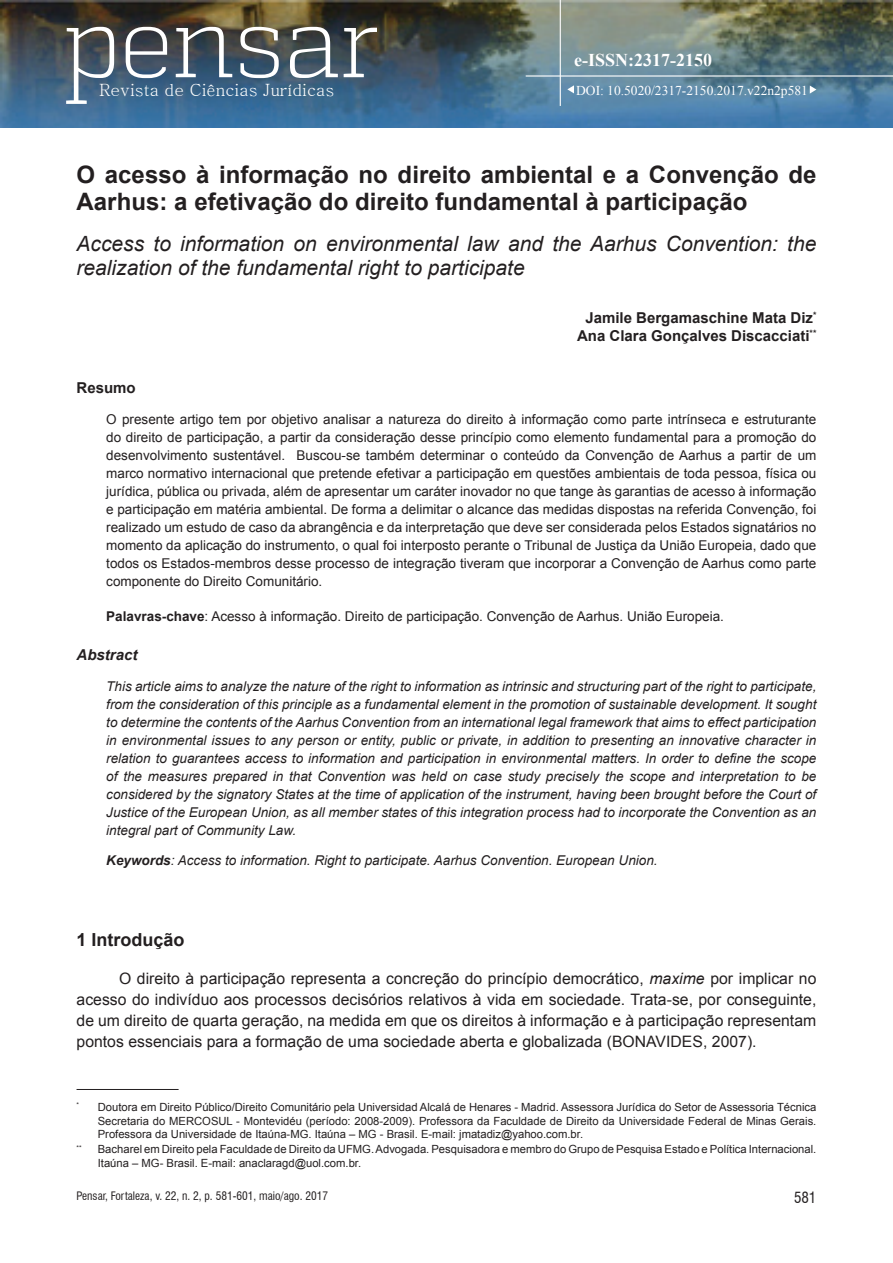
<style>
.page{position:relative;width:893px;height:1263px;background:#fff}
.page>*{position:absolute;margin:0;border:0;box-sizing:border-box;transform-origin:0 0}
.t1{font:700 24px/27px "Arial";color:#231f20}
.t2{font:italic 21px/24px "Arial";color:#231f20}
.t3{font:700 18px "Times New Roman";color:#fff}
.t4{font:700 18px "Arial";color:#231f20}
.t5{font:16.95px "Batang";color:#fff}
.t6{font:15.75px/21px "Arial";color:#231f20;text-align:justify}
.t7{font:700 15px/18px "Arial";color:#231f20;text-align:center}
.t8{font:italic 700 15px "Arial";color:#231f20}
.t9{font:condensed 15px "Swiss 721 BT";color:#231f20}
.t10{font:13.5px/18px "Arial";color:#231f20;text-align:justify}
.t11{font:italic 13.5px/18px "Arial";color:#231f20;text-align:justify}
.t12{font:13.5px "Times New Roman";color:#fff}
.t13{font:condensed 11.4px "Swiss 721 BT";color:#231f20}
.t14{font:11.25px/13.5px "Arial";color:#231f20;text-align:justify}
.t15{font:6.6px "Arial";color:#231f20}
.s1{font-weight:700}
.s2{font-style:italic}
</style>
<div class="page">
<img style="left:0;top:0;width:893px;height:127px">
<svg style="left:567px;top:85px;width:7px;height:8px"></svg>
<svg style="left:810px;top:86px;width:6px;height:8px"></svg>
<hr style="left:560px;top:0;width:1px;height:106px;background:#fff">
<hr style="left:526px;top:75px;width:367px;height:2px;background:#fff">
<svg style="left:66px;top:27px;width:311px;height:77px;background:#5c6f7f"></svg>
<hr style="left:77px;top:1089px;width:102px;height:1px;background:#231f20">
<h3 class="t3" style="left:574px;top:47px;width:139px">e-ISSN:2317-2150</h3>
<p class="t5" style="left:99px;top:81px;width:236px">Revista de Ciências Jurídicas</p>
<p class="t12" style="left:576px;top:81px;width:233px">DOI: 10.5020/2317-2150.2017.v22n2p581</p>
<h1 class="t1" style="left:77px;top:162px;width:741px">O acesso à informação no direito ambiental e a Convenção de<br>Aarhus: a efetivação do direito fundamental à participação</h1>
<h2 class="t2" style="left:77px;top:232px;width:741px">Access to information on environmental law and the Aarhus Convention: the realization of the fundamental right to participate</h2>
<p class="t7" style="left:577px;top:309px;width:241px">Jamile Bergamaschine Mata Diz<sup>*<br></sup>Ana Clara Gonçalves Discacciati<sup>**</sup></p>
<p class="t7" style="left:77px;top:379px;width:61px">Resumo</p>
<p class="t10" style="left:106px;top:410px;width:712px">O presente artigo tem por objetivo analisar a natureza do direito à informação como parte intrínseca e estruturante do direito de participação, a partir da consideração desse princípio como elemento fundamental para a promoção do desenvolvimento sustentável. Buscou-se também determinar o conteúdo da Convenção de Aarhus a partir de um marco normativo internacional que pretende efetivar a participação em questões ambientais de toda pessoa, física ou jurídica, pública ou privada, além de apresentar um caráter inovador no que tange às garantias de acesso à informação e participação em matéria ambiental. De forma a delimitar o alcance das medidas dispostas na referida Convenção, foi realizado um estudo de caso da abrangência e da interpretação que deve ser considerada pelos Estados signatários no momento da aplicação do instrumento, o qual foi interposto perante o Tribunal de Justiça da União Europeia, dado que todos os Estados-membros desse processo de integração tiveram que incorporar a Convenção de Aarhus como parte componente do Direito Comunitário.</p>
<p class="t10" style="left:106px;top:607px;width:619px"><span class="s1">Palavras-chave</span>: Acesso à informação. Direito de participação. Convenção de Aarhus. União Europeia.</p>
<p class="t8" style="left:77px;top:645px;width:62px">Abstract</p>
<p class="t11" style="left:106px;top:677px;width:712px">This article aims to analyze the nature of the right to information as intrinsic and structuring part of the right to participate, from the consideration of this principle as a fundamental element in the promotion of sustainable development. It sought to determine the contents of the Aarhus Convention from an international legal framework that aims to effect participation in environmental issues to any person or entity, public or private, in addition to presenting an innovative character in relation to guarantees access to information and participation in environmental matters. In order to define the scope of the measures prepared in that Convention was held on case study precisely the scope and interpretation to be considered by the signatory States at the time of application of the instrument, having been brought before the Court of Justice of the European Union, as all member states of this integration process had to incorporate the Convention as an integral part of Community Law.</p>
<p class="t11" style="left:106px;top:851px;width:553px"><span class="s1">Keywords</span>: Access to information. Right to participate. Aarhus Convention. European Union.</p>
<h3 class="t4" style="left:77px;top:927px;width:110px">1 Introdução</h3>
<p class="t6" style="left:77px;top:968px;width:741px;text-indent:43px">O direito à participação representa a concreção do princípio democrático, <span class="s2">maxime</span> por implicar no acesso do indivíduo aos processos decisórios relativos à vida em sociedade. Trata-se, por conseguinte, de um direito de quarta geração, na medida em que os direitos à informação e à participação representam pontos essenciais para a formação de uma sociedade aberta e globalizada (BONAVIDES, 2007).</p>
<p class="t14" style="left:98px;top:1100px;width:720px;text-indent:-21px"><sup>*</sup> Doutora em Direito Público/Direito Comunitário pela Universidad Alcalá de Henares - Madrid. Assessora Jurídica do Setor de Assessoria Técnica Secretaria do MERCOSUL - Montevidéu (período: 2008-2009). Professora da Faculdade de Direito da Universidade Federal de Minas Gerais.<br>Professora da Universidade de Itaúna-MG. Itaúna – MG - Brasil. E-mail: jmatadiz@yahoo.com.br.</p>
<p class="t15" style="left:77px;top:1143px;width:7px">**</p>
<p class="t14" style="left:98px;top:1143px;width:720px">Bacharel em Direito pela Faculdade de Direito da UFMG. Advogada. Pesquisadora e membro do Grupo de Pesquisa Estado e Política Internacional.<br>Itaúna – MG- Brasil. E-mail: anaclaragd@uol.com.br.</p>
<p class="t13" style="left:77px;top:1189px;width:253px">Pensar, Fortaleza, v. 22, n. 2, p. 581-601, maio/ago. 2017</p>
<p class="t9" style="left:794px;top:1189px;width:24px">581</p>
</div>
